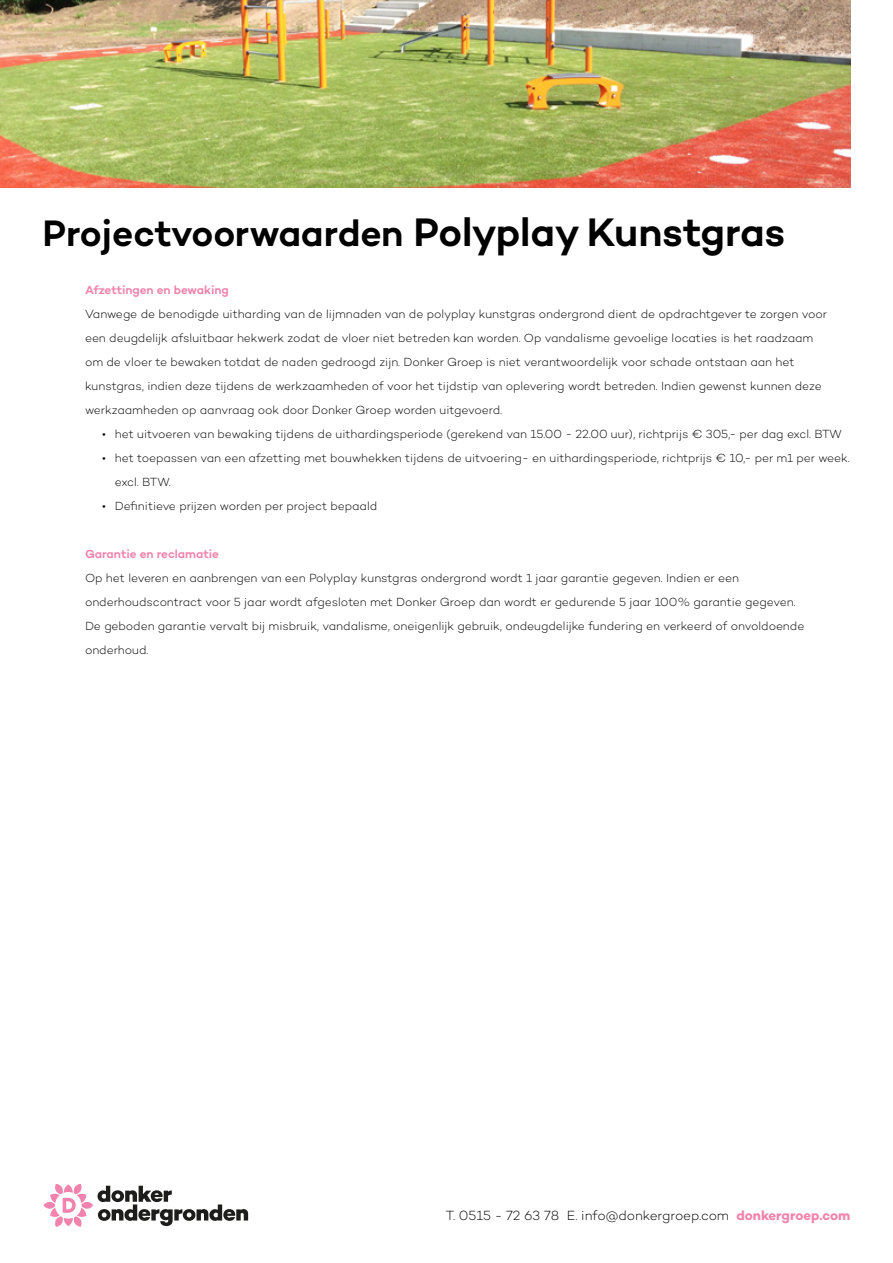
<style>
.page{position:relative;width:893px;height:1263px;background:#fff}
.page>*{position:absolute;margin:0;border:0;box-sizing:border-box;transform-origin:0 0}
.t1{font:600 37.5px "Campton";letter-spacing:-.005em;color:#000}
.t2{font:300 13.5px "Campton";letter-spacing:-.005em;color:#000}
.t3{font:300 12px/24px "Campton";letter-spacing:-.005em;color:#000}
.t4{font:600 12px "Campton";letter-spacing:-.005em;color:#f283ad}
.s1{font-size:40.5px}
.s2{font-weight:700;color:#f283ad}
</style>
<div class="page">
<img style="left:0;top:0;width:850px;height:187px">
<svg style="left:44px;top:1184px;width:204px;height:43px"></svg>
<h1 class="t1" style="left:43px;top:209px;width:744px">Projectvoorwaarden <span class="s1">Polyplay Kunstgras</span></h1>
<p class="t4" style="left:85px;top:282px;width:145px">Afzettingen en bewaking</p>
<p class="t3" style="left:85px;top:302px;width:743px">Vanwege de benodigde uitharding van de lijmnaden van de polyplay kunstgras ondergrond dient de opdrachtgever te zorgen voor een deugdelijk afsluitbaar hekwerk zodat de vloer niet betreden kan worden. Op vandalisme gevoelige locaties is het raadzaam om de vloer te bewaken totdat de naden gedroogd zijn. Donker Groep is niet verantwoordelijk voor schade ontstaan aan het kunstgras, indien deze tijdens de werkzaamheden of voor het tijdstip van oplevering wordt betreden. Indien gewenst kunnen deze werkzaamheden op aanvraag ook door Donker Groep worden uitgevoerd.</p>
<p class="t3" style="left:102px;top:422px;width:741px">• het uitvoeren van bewaking tijdens de uithardingsperiode (gerekend van 15.00 - 22.00 uur), richtprijs € 305,- per dag excl. BTW</p>
<p class="t3" style="left:115px;top:446px;width:736px;text-indent:-13px">• het toepassen van een afzetting met bouwhekken tijdens de uitvoering- en uithardingsperiode, richtprijs € 10,- per m1 per week. excl. BTW.</p>
<p class="t3" style="left:102px;top:494px;width:277px">• Definitieve prijzen worden per project bepaald</p>
<p class="t4" style="left:85px;top:546px;width:135px">Garantie en reclamatie</p>
<p class="t3" style="left:85px;top:566px;width:721px">Op het leveren en aanbrengen van een Polyplay kunstgras ondergrond wordt 1 jaar garantie gegeven. Indien er een onderhoudscontract voor 5 jaar wordt afgesloten met Donker Groep dan wordt er gedurende 5 jaar 100% garantie gegeven.<br>De geboden garantie vervalt bij misbruik, vandalisme, oneigenlijk gebruik, ondeugdelijke fundering en verkeerd of onvoldoende onderhoud.</p>
<p class="t2" style="left:446px;top:1207px;width:406px">T. 0515 - 72 63 78 E. info@donkergroep.com <span class="s2">donkergroep.com</span></p>
</div>
